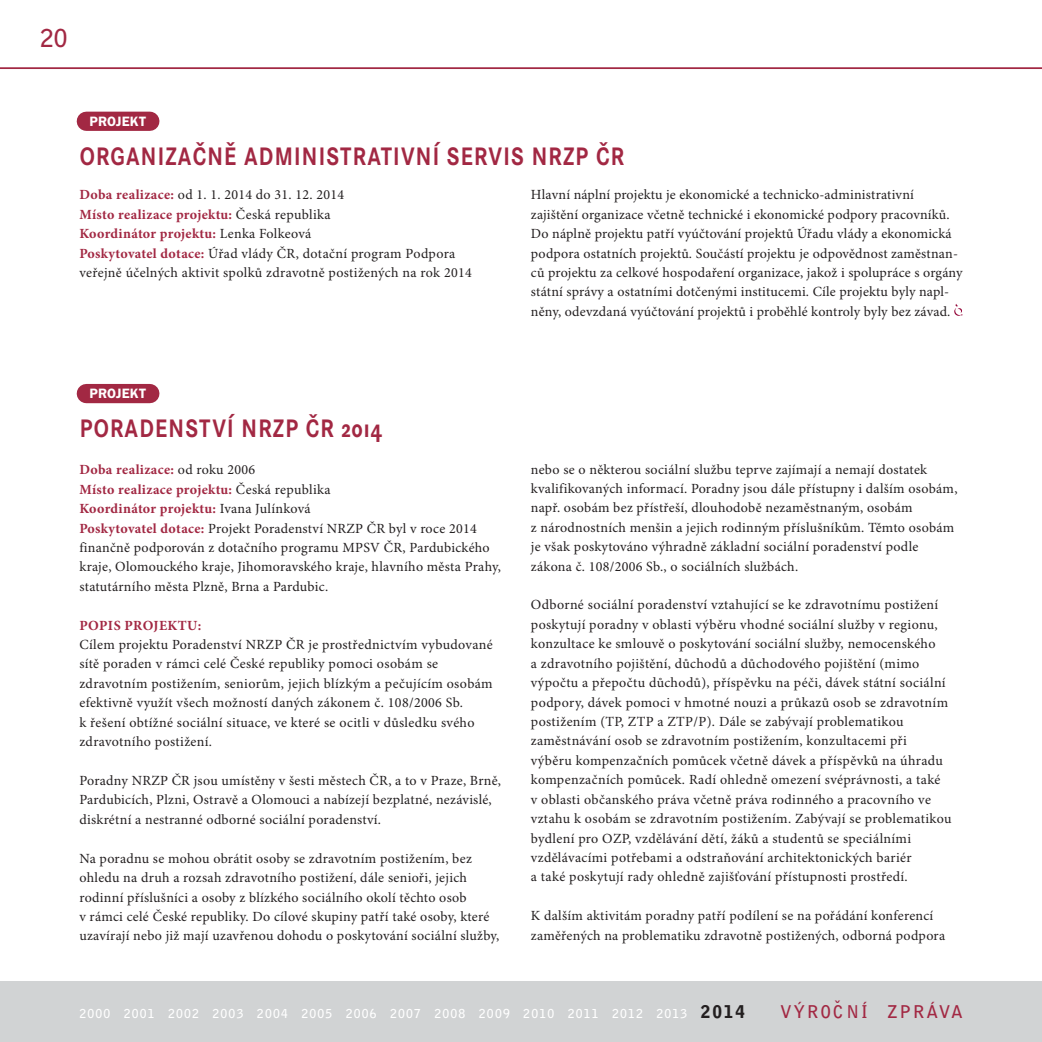
<style>
.page{position:relative;width:1042px;height:1042px;background:#fff}
.page>*{position:absolute;margin:0;border:0;box-sizing:border-box;transform-origin:0 0}
.t1{font:700 26.25px "Corporate SSCTOT";letter-spacing:.055em;color:#a22843;scale:.86 1}
.t2{font:700 24.5px "Bell Gothic Std";color:#a22843}
.t3{font:700 17.5px "Bell Gothic Std";letter-spacing:.1em;color:#a22843}
.t4{font:14px/19.4px "Minion Pro";letter-spacing:.02em;color:#231f20}
.t5{font:14px "Franklin Got Itc TOT Dem";letter-spacing:.015em;color:#fff}
.t6{font:700 14px "Minion Pro";letter-spacing:.03em;color:#a22843}
.t7{font:700 12.25px "Bell Gothic Std";letter-spacing:.1em;color:#fff}
.s1{font-weight:700;color:#a22843}
.s2{font-weight:900;font-size:17.5px;color:#231f20}
</style>
<div class="page">
<div style="left:0;top:981px;width:1042px;height:61px;background:#d1d3d4"></div>
<hr style="left:0;top:67px;width:1042px;height:2px;background:#a22843">
<div style="left:86px;top:112px;width:64px;height:19px;background:#a22843"></div>
<svg style="left:954px;top:304px;width:8px;height:12px"></svg>
<div style="left:86px;top:384px;width:64px;height:19px;background:#a22843"></div>
<h2 class="t2" style="left:40px;top:23px;width:29px">20</h2>
<p class="t5" style="left:89px;top:114px;width:58px">PROJEKT</p>
<h1 class="t1" style="left:80px;top:141px;width:634px">ORGANIZAČNĚ ADMINISTRATIVNÍ SERVIS N RZP ČR</h1>
<p class="t4" style="left:79px;top:186px;width:394px"><span class="s1">Doba realizace:</span> od 1. 1. 2014 do 31. 12. 2014<br><span class="s1">Místo realizace projektu:</span> Česká republika<br><span class="s1">Koordinátor projektu:</span> Lenka Folkeová<br><span class="s1">Poskytovatel dotace:</span> Úřad vlády ČR, dotační program Podpora veřejně účelných aktivit spolků zdravotně postižených na rok 2014</p>
<p class="t4" style="left:531px;top:186px;width:433px">Hlavní náplní projektu je ekonomické a technicko-administrativní zajištění organizace včetně technické i ekonomické podpory pracovníků.<br>Do náplně projektu patří vyúčtování projektů Úřadu vlády a ekonomická podpora ostatních projektů. Součástí projektu je odpovědnost zaměstnan&shy;ců projektu za celkové hospodaření organizace, jakož i spolupráce s orgány státní správy a ostatními dotčenými institucemi. Cíle projektu byly napl&shy;něny, odevzdaná vyúčtování projektů i proběhlé kontroly byly bez závad.</p>
<p class="t5" style="left:89px;top:386px;width:58px">PROJEKT</p>
<h1 class="t1" style="left:80px;top:413px;width:70px">PORADENSTVÍ</h1>
<h1 class="t1" style="left:241px;top:413px;width:165px">N RZP ČR 2014</h1>
<p class="t4" style="left:79px;top:461px;width:423px"><span class="s1">Doba realizace:</span> od roku 2006<br><span class="s1">Místo realizace projektu:</span> Česká republika<br><span class="s1">Koordinátor projektu:</span> Ivana Julínková<br><span class="s1">Poskytovatel dotace:</span> Projekt Poradenství NRZP ČR byl v roce 2014 finančně podporován z dotačního programu MPSV ČR, Pardubického kraje, Olomouckého kraje, Jihomoravského kraje, hlavního města Prahy, statutárního města Plzně, Brna a Pardubic.</p>
<p class="t6" style="left:79px;top:615px;width:124px">Popis projektu:</p>
<p class="t4" style="left:79px;top:635px;width:415px">Cílem projektu Poradenství NRZP ČR je prostřednictvím vybudované sítě poraden v rámci celé České republiky pomoci osobám se zdravotním postižením, seniorům, jejich blízkým a pečujícím osobám efektivně využít všech možností daných zákonem č. 108/2006 Sb.<br>k řešení obtížné sociální situace, ve které se ocitli v důsledku svého zdravotního postižení.</p>
<p class="t4" style="left:79px;top:771px;width:423px">Poradny NRZP ČR jsou umístěny v šesti městech ČR, a to v Praze, Brně,<br>Pardubicích, Plzni, Ostravě a Olomouci a nabízejí bezplatné, nezávislé, diskrétní a nestranné odborné sociální poradenství.</p>
<p class="t4" style="left:79px;top:849px;width:422px">Na poradnu se mohou obrátit osoby se zdravotním postižením, bez ohledu na druh a rozsah zdravotního postižení, dále senioři, jejich rodinní příslušníci a osoby z blízkého sociálního okolí těchto osob<br>v rámci celé České republiky. Do cílové skupiny patří také osoby, které uzavírají nebo již mají uzavřenou dohodu o poskytování sociální služby,</p>
<p class="t4" style="left:531px;top:460px;width:428px">nebo se o některou sociální službu teprve zajímají a nemají dostatek kvalifikovaných informací. Poradny jsou dále přístupny i dalším osobám, např. osobám bez přístřeší, dlouhodobě nezaměstnaným, osobám<br>z národnostních menšin a jejich rodinným příslušníkům. Těmto osobám je však poskytováno výhradně základní sociální poradenství podle zákona č. 108/2006 Sb., o sociálních službách.</p>
<p class="t4" style="left:531px;top:596px;width:422px">Odborné sociální poradenství vztahující se ke zdravotnímu postižení poskytují poradny v oblasti výběru vhodné sociální služby v regionu, konzultace ke smlouvě o poskytování sociální služby, nemocenského<br>a zdravotního pojištění, důchodů a důchodového pojištění (mimo výpočtu a přepočtu důchodů), příspěvku na péči, dávek státní sociální podpory, dávek pomoci v hmotné nouzi a průkazů osob se zdravotním postižením (TP, ZTP a ZTP/P). Dále se zabývají problematikou zaměstnávání osob se zdravotním postižením, konzultacemi při<br>výběru kompenzačních pomůcek včetně dávek a příspěvků na úhradu kompenzačních pomůcek. Radí ohledně omezení svéprávnosti, a také<br>v oblasti občanského práva včetně práva rodinného a pracovního ve vztahu k osobám se zdravotním postižením. Zabývají se problematikou bydlení pro OZP, vzdělávání dětí, žáků a studentů se speciálními vzdělávacími potřebami a odstraňování architektonických bariér<br>a také poskytují rady ohledně zajišťování přístupnosti prostředí.</p>
<p class="t4" style="left:531px;top:906px;width:416px">K dalším aktivitám poradny patří podílení se na pořádání konferencí zaměřených na problematiku zdravotně postižených, odborná podpora</p>
<p class="t7" style="left:79px;top:1006px;width:667px">2000 2001 2002 2003 2004 2005 2006 2007 2008 2009 2010 2011 2012 2013 <span class="s2">2014</span></p>
<p class="t3" style="left:780px;top:1001px;width:184px">VÝROCˇ NÍ ZPRÁVA</p>
</div>
